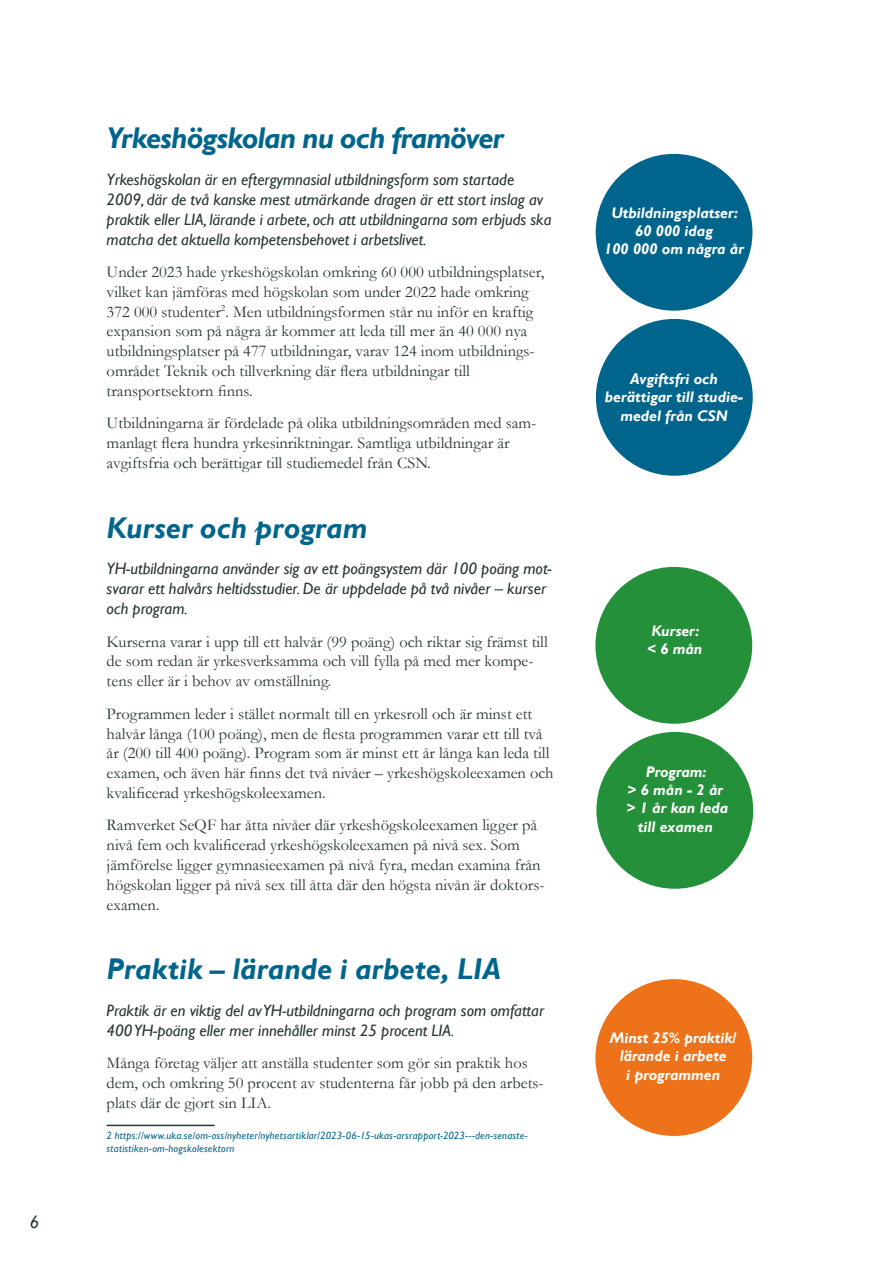
<style>
.page{position:relative;width:893px;height:1263px;background:#fff}
.page>*{position:absolute;margin:0;border:0;box-sizing:border-box;transform-origin:0 0}
.t1{font:italic 700 30px "Gill Sans";color:#00658c}
.t2{font:italic 700 30px "Gill Sans";letter-spacing:-.03em;color:#00658c}
.t3{font:italic 18px "Gill Sans";color:#283534}
.t4{font:16.5px/19.8px "Garamond";color:#283534}
.t5{font:italic 16.5px/19.8px "Gill Sans";color:#283534}
.t6{font:italic 700 15.3px/18.5px "Gill Sans";color:#fff;text-align:center}
.t7{font:italic 10.5px/13.5px "Gill Sans";letter-spacing:.02em;color:#00658c}
</style>
<div class="page">
<div style="left:596px;top:154px;width:156px;height:157px;background:#00658c;border-radius:50%"></div>
<div style="left:596px;top:319px;width:157px;height:157px;background:#00658c;border-radius:50%"></div>
<div style="left:595px;top:567px;width:157px;height:157px;background:#249039;border-radius:50%"></div>
<div style="left:596px;top:732px;width:157px;height:157px;background:#249039;border-radius:50%"></div>
<div style="left:595px;top:979px;width:157px;height:157px;background:#ee7219;border-radius:50%"></div>
<hr style="left:107px;top:1125px;width:108px;height:1px;background:#283534">
<p class="t3" style="left:30px;top:1211px;width:11px">6</p>
<h1 class="t2" style="left:107px;top:121px;width:399px">Yrkeshögskolan nu och framöver</h1>
<p class="t5" style="left:107px;top:170px;width:446px">Yrkeshögskolan är en eftergymnasial utbildningsform som startade 2009, där de två kanske mest utmärkande dragen är ett stort inslag av praktik eller LIA, lärande i arbete, och att utbildningarna som erbjuds ska matcha det aktuella kompetensbehovet i arbetslivet.</p>
<p class="t4" style="left:107px;top:262px;width:439px">Under 2023 hade yrkeshögskolan omkring 60 000 utbildningsplatser, vilket kan jämföras med högskolan som under 2022 hade omkring 372 000 studenter<sup>2</sup>. Men utbildningsformen står nu inför en kraftig expansion som på några år kommer att leda till mer än 40 000 nya utbildningsplatser på 477 utbildningar, varav 124 inom utbildnings&shy;området Teknik och tillverkning där flera utbildningar till transportsektorn finns.</p>
<p class="t4" style="left:107px;top:413px;width:431px">Utbildningarna är fördelade på olika utbildningsområden med sam&shy;manlagt flera hundra yrkesinriktningar. Samtliga utbildningar är avgiftsfria och berättigar till studiemedel från CSN.</p>
<h1 class="t1" style="left:107px;top:510px;width:262px">Kurser och program</h1>
<p class="t5" style="left:107px;top:559px;width:447px">YH-utbildningarna använder sig av ett poängsystem där 100 poäng mot&shy;svarar ett halvårs heltidsstudier. De är uppdelade på två nivåer – kurser och program.</p>
<p class="t4" style="left:107px;top:631px;width:443px">Kurserna varar i upp till ett halvår (99 poäng) och riktar sig främst till de som redan är yrkesverksamma och vill fylla på med mer kompe&shy;tens eller är i behov av omställning.</p>
<p class="t4" style="left:107px;top:703px;width:448px">Programmen leder i stället normalt till en yrkesroll och är minst ett halvår långa (100 poäng), men de flesta programmen varar ett till två år (200 till 400 poäng). Program som är minst ett år långa kan leda till examen, och även här finns det två nivåer – yrkeshögskoleexamen och kvalificerad yrkeshögskoleexamen.</p>
<p class="t4" style="left:107px;top:815px;width:439px">Ramverket SeQF har åtta nivåer där yrkeshögskoleexamen ligger på nivå fem och kvalificerad yrkeshögskoleexamen på nivå sex. Som jämförelse ligger gymnasieexamen på nivå fyra, medan examina från högskolan ligger på nivå sex till åtta där den högsta nivån är doktors&shy;examen.</p>
<h1 class="t1" style="left:107px;top:952px;width:396px">Praktik – lärande i arbete, LIA</h1>
<p class="t5" style="left:107px;top:1001px;width:439px">Praktik är en viktig del av YH-utbildningarna och program som omfattar<br>400 YH-poäng eller mer innehåller minst 25 procent LIA.</p>
<p class="t4" style="left:107px;top:1053px;width:439px">Många företag väljer att anställa studenter som gör sin praktik hos dem, och omkring 50 procent av studenterna får jobb på den arbets&shy;plats där de gjort sin LIA.</p>
<p class="t7" style="left:107px;top:1129px;width:422px">2 https://www.uka.se/om-oss/nyheter/nyhetsartiklar/2023-06-15-ukas-arsrapport-2023---den-senaste&shy;statistiken-om-hogskolesektorn</p>
<p class="t6" style="left:604px;top:204px;width:141px">Utbildningsplatser:<br>60 000 idag<br>100 000 om några år</p>
<p class="t6" style="left:605px;top:370px;width:140px">Avgiftsfri och berättigar till studie&shy;medel från CSN</p>
<p class="t6" style="left:647px;top:622px;width:57px;text-align:left">Kurser: &lt; 6 mån</p>
<p class="t6" style="left:627px;top:762px;width:103px">Program:<br>&gt; 6 mån - 2 år &gt; 1 år kan leda till examen</p>
<p class="t6" style="left:610px;top:1029px;width:128px">Minst 25% praktik/ lärande i arbete<br>i programmen</p>
</div>
